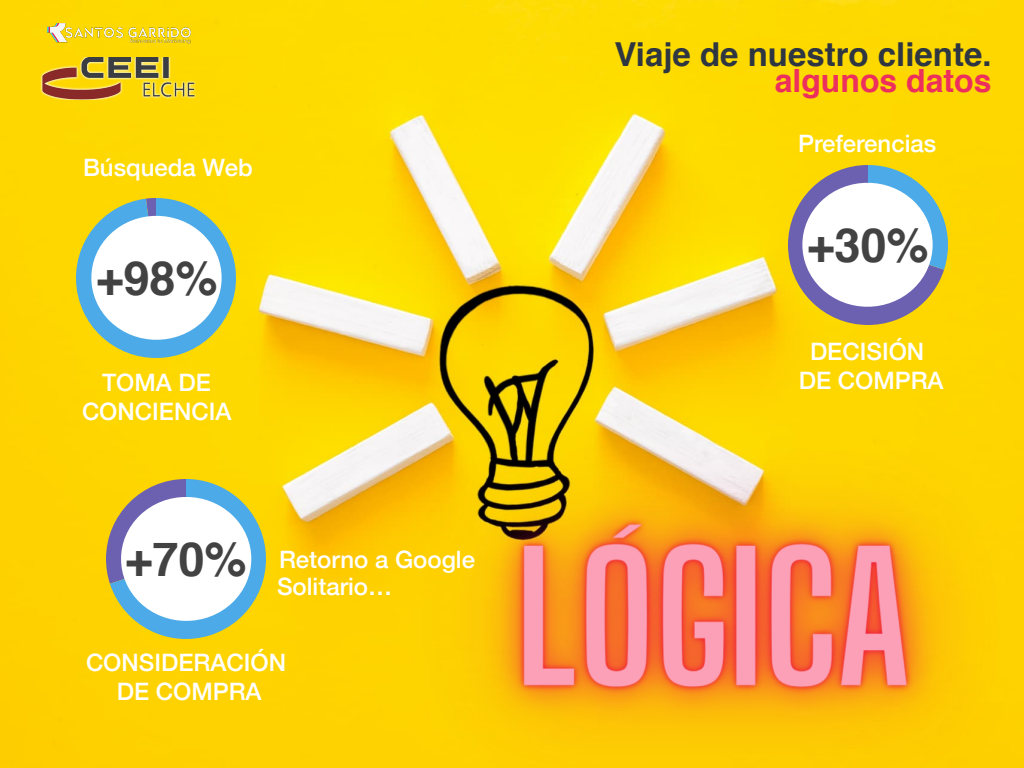
<style>
.page{position:relative;width:1024px;height:768px;background:#fff}
.page>*{position:absolute;margin:0;border:0;box-sizing:border-box;transform-origin:0 0}
.t1{font:700 47px "Helvetica";color:#424242}
.t2{font:700 33px "Helvetica";color:#2e3642}
.t3{font:700 32px "Helvetica";color:#ed2f5e}
.t4{font:500 24px/29px "Helvetica Neue";color:#fff;text-align:center}
</style>
<div class="page">
<img style="left:0;top:0;width:1024px;height:768px">
<svg style="left:106px;top:479px;width:161px;height:160px"></svg>
<svg style="left:76px;top:198px;width:161px;height:160px"></svg>
<svg style="left:788px;top:165px;width:160px;height:160px"></svg>
<img style="left:379px;top:418px;width:645px;height:350px">
<img style="left:46px;top:8px;width:145px;height:50px">
<img style="left:26px;top:58px;width:186px;height:42px">
<p class="t4" style="left:83px;top:152px;width:171px">Búsqueda Web</p>
<h1 class="t1" style="left:96px;top:259px;width:123px">+98%</h1>
<p class="t4" style="left:82px;top:367px;width:151px">TOMA DE<br>CONCIENCIA</p>
<h1 class="t1" style="left:125px;top:540px;width:123px">+70%</h1>
<p class="t4" style="left:277px;top:545px;width:200px;line-height:27px;text-align:left">Retorno a Google<br>Solitario…</p>
<p class="t4" style="left:86px;top:647px;width:202px">CONSIDERACIÓN<br>DE COMPRA</p>
<h2 class="t2" style="left:614px;top:40px;width:379px">Viaje de nuestro cliente.</h2>
<h3 class="t3" style="left:775px;top:67px;width:218px">algunos datos</h3>
<p class="t4" style="left:798px;top:128px;width:140px">Preferencias</p>
<h1 class="t1" style="left:807px;top:226px;width:123px">+30%</h1>
<p class="t4" style="left:799px;top:336px;width:146px">DECISIÓN<br>DE COMPRA</p>
</div>
